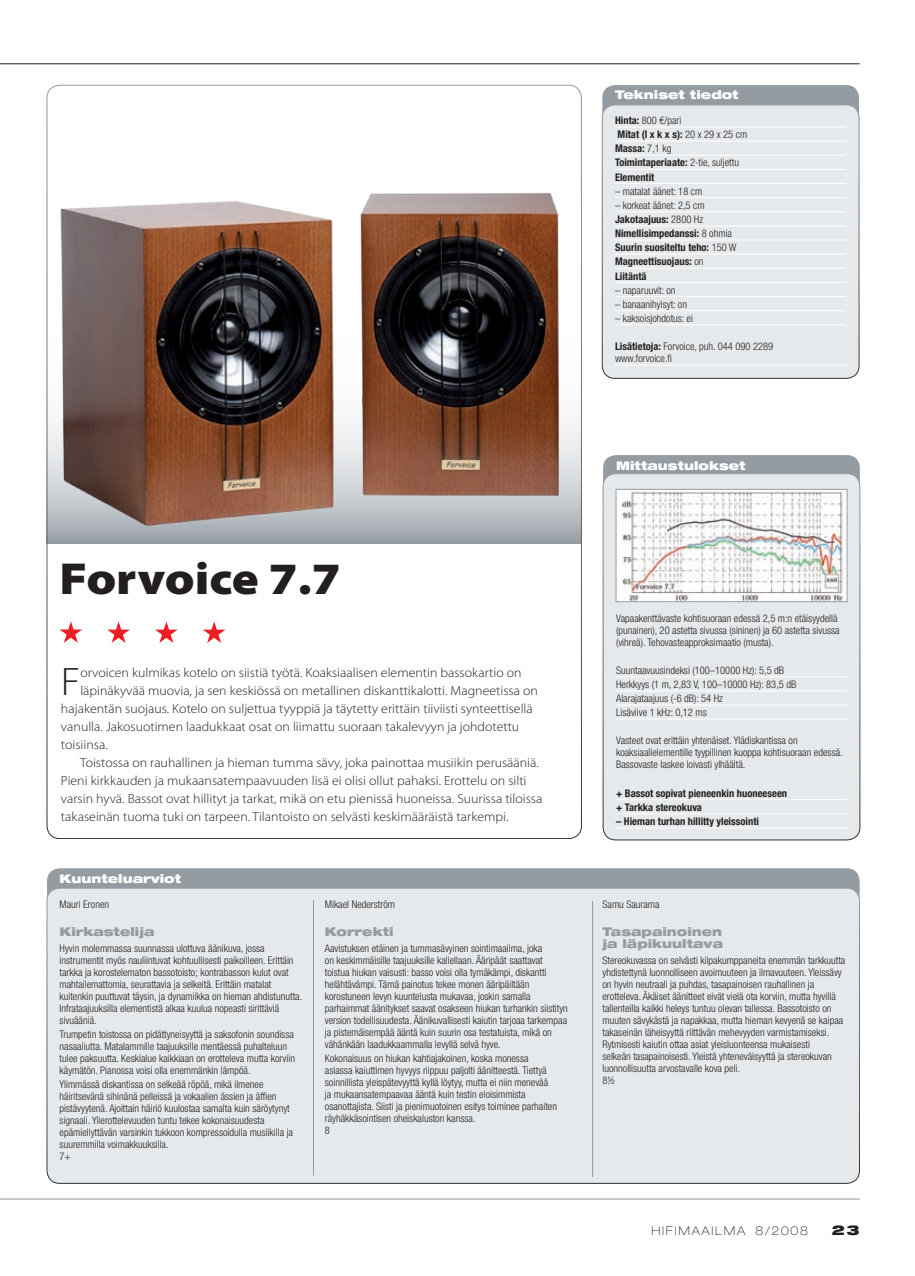
<style>
.page{position:relative;width:915px;height:1276px;background:#fff}
.page>*{position:absolute;margin:0;border:0;box-sizing:border-box;transform-origin:0 0}
.t1{font:900 semi-expanded 45px "Myriad Pro";color:#231f20;scale:1.05 1}
.t2{font:300 39.9px "Myriad Pro";color:#231f20;scale:1.05 1}
.t3{font:900 expanded 13.5px "Helvetica Neue LT Std";color:#231f20}
.t4{font:300 13.2px "Myriad Pro";color:#231f20;scale:1.05 1}
.t5{font:900 expanded 12px/12px "Helvetica Neue LT Std";color:#959ca1}
.t6{font:900 expanded 12px "Helvetica Neue LT Std";color:#fff}
.t7{font:100 expanded 12px "Helvetica Neue LT Std";letter-spacing:.14em;color:#231f20}
.t8{font:300 condensed 10.5px/12px "Helvetica Neue LT Std";color:#231f20}
.t9{font:700 condensed 10.5px/14.1px "Helvetica Neue LT Std";color:#231f20}
.s1{font-weight:300}
.s2{font-weight:700}
</style>
<div class="page">
<hr style="left:0;top:1198px;width:859px;height:1px;background:#939598">
<div style="left:47px;top:868px;width:812px;height:39px;background:#959ca1;border-radius:13px"></div>
<div style="left:47px;top:888px;width:812px;height:295px;background:#e6e9eb;border-radius:13px"></div>
<div style="left:602px;top:85px;width:256px;height:56px;background:#959ca1;border-radius:13px"></div>
<div style="left:602px;top:105px;width:256px;height:273px;background:#e6e9eb;border-radius:13px"></div>
<div style="left:602px;top:105px;width:256px;height:273px;border:1px solid #fff;border-radius:13px"></div>
<hr style="left:615px;top:127px;width:231px;height:1px;background:#fff">
<hr style="left:615px;top:141px;width:231px;height:1px;background:#fff">
<hr style="left:615px;top:155px;width:231px;height:1px;background:#fff">
<hr style="left:615px;top:169px;width:231px;height:1px;background:#fff">
<hr style="left:615px;top:183px;width:231px;height:1px;background:#fff">
<hr style="left:615px;top:197px;width:231px;height:1px;background:#fff">
<hr style="left:615px;top:211px;width:231px;height:1px;background:#fff">
<hr style="left:615px;top:225px;width:231px;height:1px;background:#fff">
<hr style="left:615px;top:240px;width:231px;height:1px;background:#fff">
<hr style="left:615px;top:254px;width:231px;height:1px;background:#fff">
<hr style="left:615px;top:268px;width:231px;height:1px;background:#fff">
<hr style="left:615px;top:282px;width:231px;height:1px;background:#fff">
<hr style="left:615px;top:296px;width:231px;height:1px;background:#fff">
<hr style="left:615px;top:310px;width:231px;height:1px;background:#fff">
<hr style="left:615px;top:324px;width:231px;height:1px;background:#fff">
<hr style="left:615px;top:365px;width:231px;height:1px;background:#fff">
<div style="left:603px;top:455px;width:256px;height:53px;background:#959ca1;border-radius:13px"></div>
<div style="left:603px;top:474px;width:256px;height:366px;background:#e6e9eb;border-radius:13px"></div>
<div style="left:602px;top:473px;width:257px;height:367px;border:1px solid #fff;border-radius:13px"></div>
<hr style="left:616px;top:676px;width:231px;height:1px;background:#fff">
<hr style="left:616px;top:690px;width:231px;height:1px;background:#fff">
<hr style="left:616px;top:704px;width:231px;height:1px;background:#fff">
<hr style="left:616px;top:719px;width:231px;height:1px;background:#fff">
<hr style="left:616px;top:799px;width:231px;height:1px;background:#fff">
<hr style="left:616px;top:813px;width:231px;height:1px;background:#fff">
<hr style="left:616px;top:827px;width:231px;height:1px;background:#fff">
<img style="left:617px;top:491px;width:228px;height:109px">
<div style="left:615px;top:489px;width:232px;height:113px;border:1px solid #959ca1"></div>
<img style="left:46px;top:157px;width:536px;height:393px">
<svg style="left:60px;top:621px;width:22px;height:22px"></svg>
<svg style="left:107px;top:621px;width:23px;height:22px"></svg>
<svg style="left:155px;top:621px;width:23px;height:22px"></svg>
<svg style="left:203px;top:621px;width:22px;height:22px"></svg>
<hr style="left:0;top:63px;width:859px;height:1px;background:#231f20">
<hr style="left:313px;top:900px;width:1px;height:275px;background:#959ca1">
<hr style="left:592px;top:901px;width:1px;height:275px;background:#959ca1">
<p class="t6" style="left:615px;top:87px;width:125px">Tekniset tiedot</p>
<p class="t9" style="left:615px;top:113px;width:134px">Hinta: <span class="s1">800 €/pari<br></span>Mitat (l x k x s): <span class="s1">20 x 29 x 25 cm<br></span>Massa: <span class="s1">7,1 kg<br></span>Toimintaperiaate: <span class="s1">2-tie, suljettu<br></span>Elementit</p>
<p class="t8" style="left:615px;top:185px;width:89px">– matalat äänet: 18 cm</p>
<p class="t9" style="left:615px;top:198px;width:123px"><span class="s1">– korkeat äänet: 2,5 cm<br></span>Jakotaajuus: <span class="s1">2800 Hz<br></span>Nimellisimpedanssi: <span class="s1">8 ohmia<br></span>Suurin suositeltu teho: <span class="s1">150 W<br></span>Magneettisuojaus: <span class="s1">on<br></span>Liitäntä</p>
<p class="t8" style="left:615px;top:284px;width:62px">– naparuuvit: on</p>
<p class="t8" style="left:615px;top:298px;width:73px">– banaanihylsyt: on</p>
<p class="t8" style="left:615px;top:312px;width:79px">– kaksoisjohdotus: ei</p>
<p class="t8" style="left:615px;top:340px;width:160px"><span class="s2">Lisätietoja:</span> Forvoice, puh. 044 090 2289 www.forvoice.fi</p>
<p class="t6" style="left:616px;top:457px;width:131px">Mittaustulokset</p>
<h1 class="t1" style="left:60px;top:553px;width:269px">Forvoice 7.7</h1>
<h2 class="t2" style="left:61px;top:657px;width:20px">F</h2>
<p class="t4" style="left:80px;top:664px;width:421px">orvoicen kulmikas kotelo on siistiä työtä. Koaksiaalisen elementin bassokartio on</p>
<p class="t4" style="left:80px;top:682px;width:437px">läpinäkyvää muovia, ja sen keskiössä on metallinen diskanttikalotti. Magneetissa on</p>
<p class="t4" style="left:61px;top:700px;width:450px">hajakentän suojaus. Kotelo on suljettua tyyppiä ja täytetty erittäin tiiviisti synteettisellä</p>
<p class="t4" style="left:61px;top:718px;width:438px">vanulla. Jakosuotimen laadukkaat osat on liimattu suoraan takalevyyn ja johdotettu</p>
<p class="t4" style="left:61px;top:736px;width:46px">toisiinsa.</p>
<p class="t4" style="left:80px;top:754px;width:438px">Toistossa on rauhallinen ja hieman tumma sävy, joka painottaa musiikin perusääniä.</p>
<p class="t4" style="left:61px;top:772px;width:444px">Pieni kirkkauden ja mukaansatempaavuuden lisä ei olisi ollut pahaksi. Erottelu on silti</p>
<p class="t4" style="left:61px;top:790px;width:460px">varsin hyvä. Bassot ovat hillityt ja tarkat, mikä on etu pienissä huoneissa. Suurissa tiloissa</p>
<p class="t4" style="left:61px;top:808px;width:427px">takaseinän tuoma tuki on tarpeen. Tilantoisto on selvästi keskimääräistä tarkempi.</p>
<p class="t6" style="left:60px;top:870px;width:123px">Kuunteluarviot</p>
<p class="t8" style="left:60px;top:897px;width:51px">Mauri Eronen</p>
<p class="t5" style="left:60px;top:925px;width:96px">Kirkastelija</p>
<p class="t8" style="left:60px;top:942px;width:244px">Hyvin molemmassa suunnassa ulottuva äänikuva, jossa instrumentit myös nauliintuvat kohtuullisesti paikoilleen. Erittäin tarkka ja korostelematon bassotoisto; kontrabasson kulut ovat mahtailemattomia, seurattavia ja selkeitä. Erittäin matalat kuitenkin puuttuvat täysin, ja dynamiikka on hieman ahdistunutta.<br>Infrataajuuksilla elementistä alkaa kuulua nopeasti sirittäviä sivuääniä.</p>
<p class="t8" style="left:60px;top:1028px;width:237px">Trumpetin toistossa on pidättyneisyyttä ja saksofonin soundissa nasaaliutta. Matalammille taajuuksille mentäessä puhalteluun tulee paksuutta. Keskialue kaikkiaan on erotteleva mutta korviin käymätön. Pianossa voisi olla enemmänkin lämpöä.</p>
<p class="t8" style="left:60px;top:1078px;width:235px">Ylimmässä diskantissa on selkeää röpöä, mikä ilmenee häiritsevänä sihinänä pelleissä ja vokaalien ässien ja äffien pistävyytenä. Ajoittain häiriö kuulostaa samalta kuin säröytynyt signaali. Ylierottelevuuden tuntu tekee kokonaisuudesta epämiellyttävän varsinkin tukkoon kompressoidulla musiikilla ja suuremmilla voimakkuuksilla.<br>7+</p>
<p class="t8" style="left:325px;top:897px;width:72px">Mikael Nederström</p>
<p class="t5" style="left:325px;top:925px;width:70px">Korrekti</p>
<p class="t8" style="left:325px;top:942px;width:244px">Aavistuksen etäinen ja tummasävyinen sointimaailma, joka<br>on keskimmäisille taajuuksille kallellaan. Ääripäät saattavat toistua hiukan vaisusti: basso voisi olla tymäkämpi, diskantti helähtävämpi. Tämä painotus tekee monen ääripäiltään korostuneen levyn kuuntelusta mukavaa, joskin samalla parhaimmat äänitykset saavat osakseen hiukan turhankin siistityn version todellisuudesta. Äänikuvallisesti kaiutin tarjoaa tarkempaa ja pistemäisempää ääntä kuin suurin osa testatuista, mikä on vähänkään laadukkaammalla levyllä selvä hyve.</p>
<p class="t8" style="left:325px;top:1052px;width:233px">Kokonaisuus on hiukan kahtiajakoinen, koska monessa asiassa kaiuttimen hyvyys riippuu paljolti äänitteestä. Tiettyä soinnillista yleispätevyyttä kyllä löytyy, mutta ei niin menevää ja mukaansatempaavaa ääntä kuin testin eloisimmista osanottajista. Siisti ja pienimuotoinen esitys toiminee parhaiten räyhäkkäsointisen oheiskaluston kanssa.<br>8</p>
<p class="t8" style="left:616px;top:612px;width:225px">Vapaakenttävaste kohtisuoraan edessä 2,5 m:n etäisyydellä (punainen), 20 astetta sivussa (sininen) ja 60 astetta sivussa (vihreä). Tehovasteapproksimaatio (musta).</p>
<p class="t8" style="left:616px;top:663px;width:182px;line-height:14.1px">Suuntaavuusindeksi (100–10000 Hz): 5,5 dB Herkkyys (1 m, 2,83 V, 100–10000 Hz): 83,5 dB Alarajataajuus (-6 dB): 54 Hz<br>Lisäviive 1 kHz: 0,12 ms</p>
<p class="t8" style="left:616px;top:734px;width:228px">Vasteet ovat erittäin yhtenäiset. Ylädiskantissa on koaksiaalielementille tyypillinen kuoppa kohtisuoraan edessä.<br>Bassovaste laskee loivasti ylhäältä.</p>
<p class="t9" style="left:616px;top:786px;width:172px">+ Bassot sopivat pieneenkin huoneeseen + Tarkka stereokuva</p>
<p class="t9" style="left:616px;top:814px;width:144px">– Hieman turhan hillitty yleissointi</p>
<p class="t8" style="left:602px;top:897px;width:59px">Samu Saurama</p>
<p class="t5" style="left:602px;top:925px;width:122px">Tasapainoinen ja läpikuultava</p>
<p class="t8" style="left:602px;top:954px;width:244px">Stereokuvassa on selvästi kilpakumppaneita enemmän tarkkuutta yhdistettynä luonnolliseen avoimuuteen ja ilmavuuteen. Yleissävy on hyvin neutraali ja puhdas, tasapainoisen rauhallinen ja erotteleva. Äkäiset äänitteet eivät vielä ota korviin, mutta hyvillä tallenteilla kaikki heleys tuntuu olevan tallessa. Bassotoisto on muuten sävykästä ja napakkaa, mutta hieman kevyenä se kaipaa takaseinän läheisyyttä riittävän mehevyyden varmistamiseksi.<br>Rytmisesti kaiutin ottaa asiat yleisluonteensa mukaisesti<br>selkeän tasapainoisesti. Yleistä yhteneväisyyttä ja stereokuvan luonnollisuutta arvostavalle kova peli.<br>8½</p>
<p class="t7" style="left:651px;top:1223px;width:158px">HIFIMAAILMA 8/2008</p>
<p class="t3" style="left:831px;top:1221px;width:29px">23</p>
</div>
